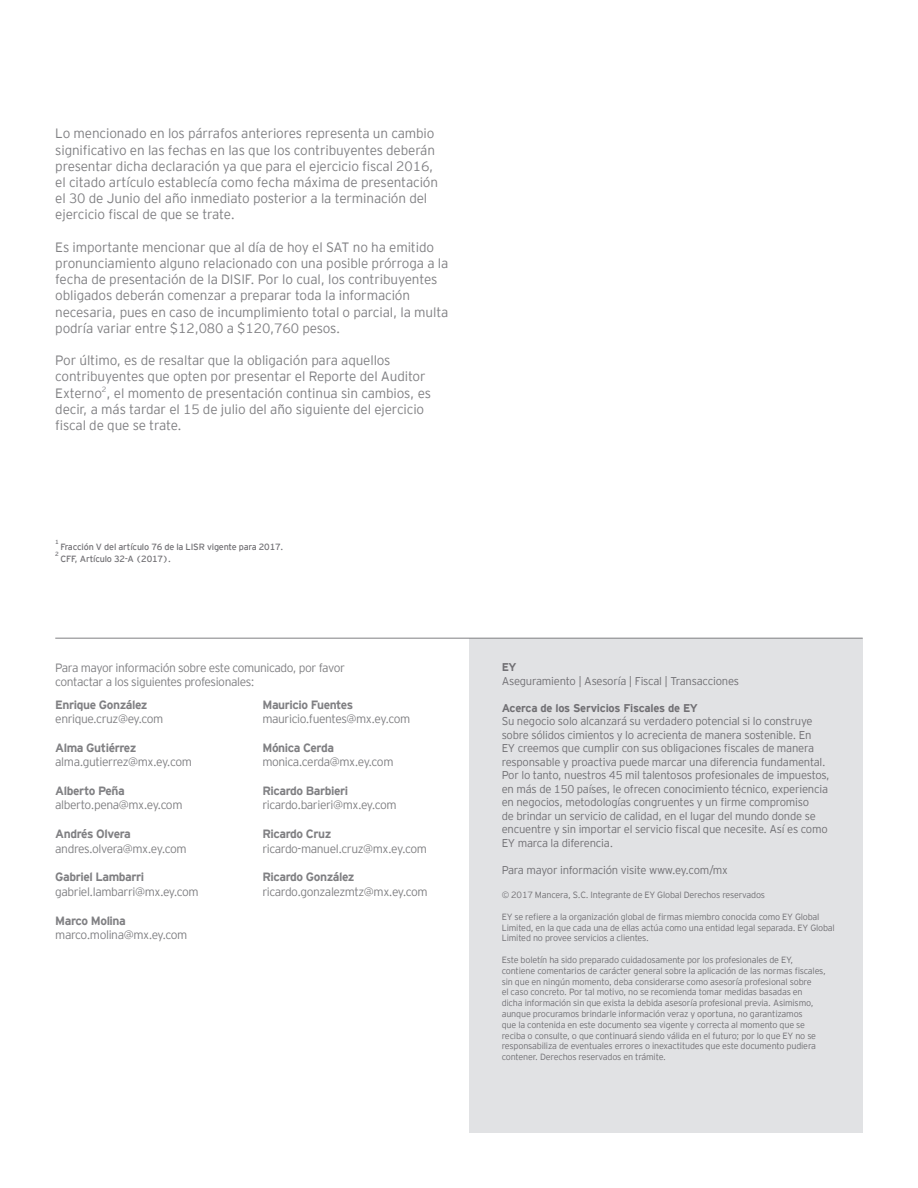
<style>
.page{position:relative;width:918px;height:1188px;background:#fff}
.page>*{position:absolute;margin:0;border:0;box-sizing:border-box;transform-origin:0 0}
.t1{font:300 13.5px/16.2px "EY Interstate";letter-spacing:-.01em;color:#808083}
.t2{font:300 12px/14.4px "EY Interstate";letter-spacing:-.035em;color:#808083}
.t3{font:700 12px "EY Interstate";letter-spacing:-.035em;color:#808083}
.t4{font:300 11.25px/13.5px "EY Interstate";letter-spacing:-.02em;color:#717074}
.t5{font:700 11.25px "EY Interstate";letter-spacing:-.02em;color:#717074}
.t6{font:300 9px/10.8px "EY Interstate";letter-spacing:-.02em;color:#717074}
.t7{font:9px "EY Interstate";letter-spacing:-.02em;color:#717074}
.t8{font:6px "EY Interstate";color:#717074}
</style>
<div class="page">
<div style="left:470px;top:638px;width:393px;height:495px;background:#e1e2e4"></div>
<hr style="left:55px;top:638px;width:808px;height:1px;background:#808083">
<p class="t1" style="left:55px;top:125px;width:384px">Lo mencionado en los párrafos anteriores representa un cambio significativo en las fechas en las que los contribuyentes deberán presentar dicha declaración ya que para el ejercicio fiscal 2016, el citado artículo establecía como fecha máxima de presentación el 30 de Junio del año inmediato posterior a la terminación del ejercicio fiscal de que se trate.</p>
<p class="t1" style="left:55px;top:239px;width:395px">Es importante mencionar que al día de hoy el SAT no ha emitido pronunciamiento alguno relacionado con una posible prórroga a la fecha de presentación de la DISIF. Por lo cual, los contribuyentes obligados deberán comenzar a preparar toda la información necesaria, pues en caso de incumplimiento total o parcial, la multa podría variar entre $12,080 a $120,760 pesos.</p>
<p class="t1" style="left:55px;top:352px;width:377px">Por último, es de resaltar que la obligación para aquellos contribuyentes que opten por presentar el Reporte del Auditor Externo<sup>2</sup>, el momento de presentación continua sin cambios, es decir, a más tardar el 15 de julio del año siguiente del ejercicio fiscal de que se trate.</p>
<p class="t8" style="left:55px;top:538px;width:5px">1</p>
<p class="t7" style="left:60px;top:542px;width:224px">Fracción V del artículo 76 de la LISR vigente para 2017.</p>
<p class="t8" style="left:55px;top:551px;width:5px">2</p>
<p class="t7" style="left:60px;top:554px;width:112px">CFF, Artículo 32-A (2017).</p>
<p class="t2" style="left:55px;top:660px;width:291px">Para mayor información sobre este comunicado, por favor contactar a los siguientes profesionales:</p>
<p class="t3" style="left:262px;top:698px;width:92px">Mauricio Fuentes</p>
<p class="t2" style="left:262px;top:712px;width:149px">mauricio.fuentes@mx.ey.com</p>
<p class="t3" style="left:262px;top:741px;width:73px">Mónica Cerda</p>
<p class="t2" style="left:262px;top:755px;width:133px">monica.cerda@mx.ey.com</p>
<p class="t3" style="left:262px;top:784px;width:87px">Ricardo Barbieri</p>
<p class="t2" style="left:262px;top:798px;width:136px">ricardo.barieri@mx.ey.com</p>
<p class="t3" style="left:262px;top:827px;width:71px">Ricardo Cruz</p>
<p class="t2" style="left:262px;top:841px;width:166px">ricardo-manuel.cruz@mx.ey.com</p>
<p class="t3" style="left:262px;top:871px;width:94px">Ricardo González</p>
<p class="t2" style="left:262px;top:884px;width:167px">ricardo.gonzalezmtz@mx.ey.com</p>
<p class="t3" style="left:55px;top:698px;width:94px">Enrique González</p>
<p class="t2" style="left:55px;top:712px;width:110px">enrique.cruz@ey.com</p>
<p class="t3" style="left:55px;top:741px;width:83px">Alma Gutiérrez</p>
<p class="t2" style="left:55px;top:755px;width:138px">alma.gutierrez@mx.ey.com</p>
<p class="t3" style="left:55px;top:784px;width:71px">Alberto Peña</p>
<p class="t2" style="left:55px;top:798px;width:129px">alberto.pena@mx.ey.com</p>
<p class="t3" style="left:55px;top:827px;width:77px">Andrés Olvera</p>
<p class="t2" style="left:55px;top:841px;width:133px">andres.olvera@mx.ey.com</p>
<p class="t3" style="left:55px;top:871px;width:90px">Gabriel Lambarri</p>
<p class="t2" style="left:55px;top:884px;width:145px">gabriel.lambarri@mx.ey.com</p>
<p class="t3" style="left:55px;top:914px;width:72px">Marco Molina</p>
<p class="t2" style="left:55px;top:928px;width:134px">marco.molina@mx.ey.com</p>
<p class="t5" style="left:502px;top:661px;width:16px">EY</p>
<p class="t4" style="left:502px;top:674px;width:239px">Aseguramiento | Asesoría | Fiscal | Transacciones</p>
<p class="t5" style="left:502px;top:702px;width:198px">Acerca de los Servicios Fiscales de EY</p>
<p class="t4" style="left:502px;top:715px;width:330px">Su negocio solo alcanzará su verdadero potencial si lo construye sobre sólidos cimientos y lo acrecienta de manera sostenible. En<br>EY creemos que cumplir con sus obligaciones fiscales de manera responsable y proactiva puede marcar una diferencia fundamental.<br>Por lo tanto, nuestros 45 mil talentosos profesionales de impuestos, en más de 150 países, le ofrecen conocimiento técnico, experiencia en negocios, metodologías congruentes y un firme compromiso<br>de brindar un servicio de calidad, en el lugar del mundo donde se encuentre y sin importar el servicio fiscal que necesite. Así es como EY marca la diferencia.</p>
<p class="t4" style="left:502px;top:863px;width:228px">Para mayor información visite www.ey.com/mx</p>
<p class="t6" style="left:502px;top:890px;width:265px">© 2017 Mancera, S.C. Integrante de EY Global Derechos reservados</p>
<p class="t6" style="left:502px;top:911px;width:335px">EY se refiere a la organización global de firmas miembro conocida como EY Global<br>Limited, en la que cada una de ellas actúa como una entidad legal separada. EY Global<br>Limited no provee servicios a clientes.</p>
<p class="t6" style="left:502px;top:954px;width:326px">Este boletín ha sido preparado cuidadosamente por los profesionales de EY, contiene comentarios de carácter general sobre la aplicación de las normas fiscales, sin que en ningún momento, deba considerarse como asesoría profesional sobre<br>el caso concreto. Por tal motivo, no se recomienda tomar medidas basadas en dicha información sin que exista la debida asesoría profesional previa. Asimismo, aunque procuramos brindarle información veraz y oportuna, no garantizamos<br>que la contenida en este documento sea vigente y correcta al momento que se reciba o consulte, o que continuará siendo válida en el futuro; por lo que EY no se responsabiliza de eventuales errores o inexactitudes que este documento pudiera contener. Derechos reservados en trámite.</p>
</div>
